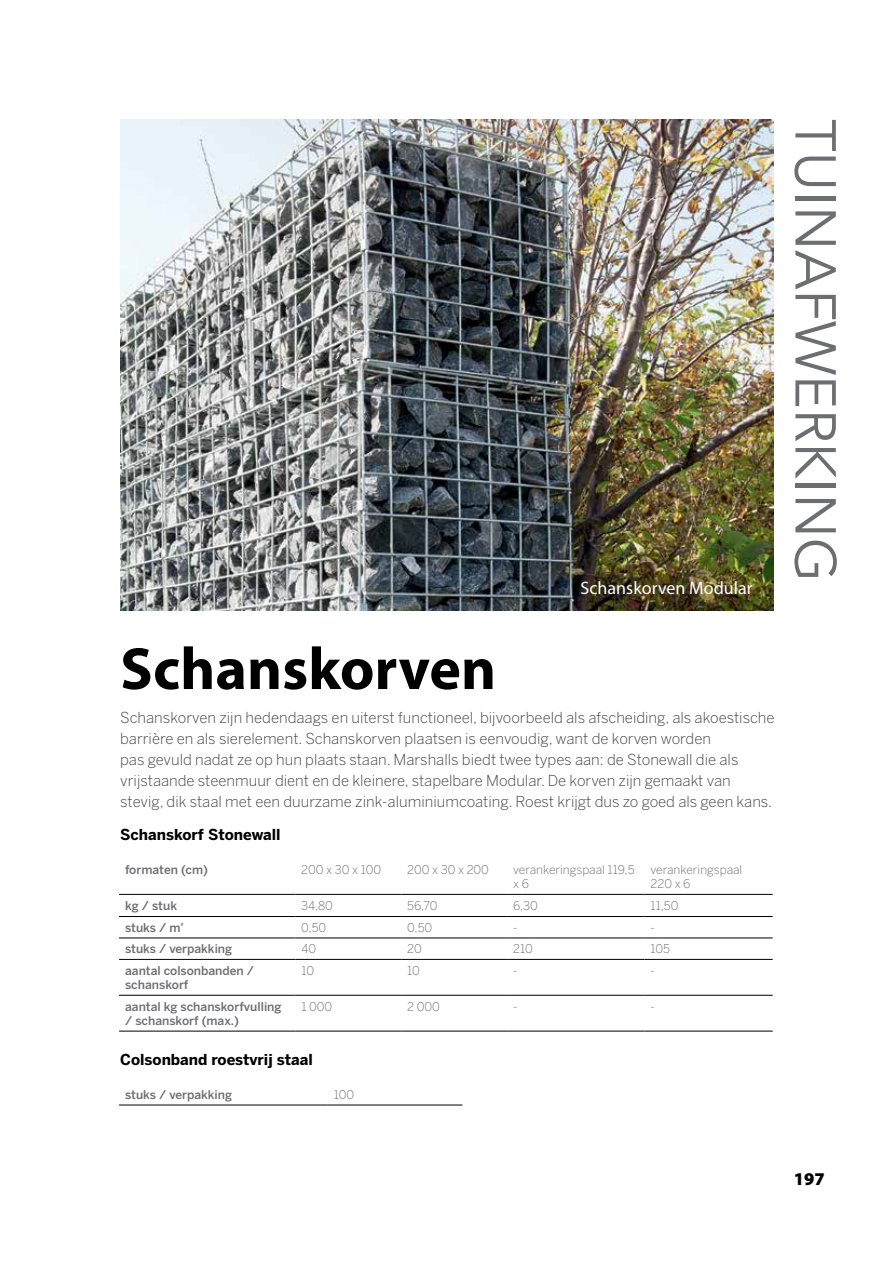
<style>
.page{position:relative;width:893px;height:1263px;background:#fff}
.page>*{position:absolute;margin:0;border:0;box-sizing:border-box;transform-origin:0 0}
.t1{font:700 60px "Myriad Pro";color:#000}
.t2{font:57px "Avenir";color:#6d6e71}
.t3{font:18px "Myriad Pro";color:#fff}
.t4{font:900 18px "Myriad Pro";color:#000}
.t5{font:300 15px/21px "Benton Sans";color:#414042}
.t6{font:700 15px "Benton Sans";color:#000}
.t7{font:500 12px/14.4px "Benton Sans";color:#6d6e71}
.t8{font:300 12px/14.4px "Benton Sans";color:#6d6e71}
</style>
<div class="page">
<img style="left:120px;top:119px;width:654px;height:491px">
<hr style="left:119px;top:894px;width:176px;height:1px;background:#000">
<hr style="left:295px;top:894px;width:106px;height:1px;background:#000">
<hr style="left:401px;top:894px;width:106px;height:1px;background:#000">
<hr style="left:507px;top:894px;width:137px;height:1px;background:#000">
<hr style="left:644px;top:894px;width:129px;height:1px;background:#000">
<hr style="left:119px;top:916px;width:176px;height:1px;background:#000">
<hr style="left:295px;top:916px;width:106px;height:1px;background:#000">
<hr style="left:401px;top:916px;width:106px;height:1px;background:#000">
<hr style="left:507px;top:916px;width:137px;height:1px;background:#000">
<hr style="left:644px;top:916px;width:129px;height:1px;background:#000">
<hr style="left:119px;top:938px;width:176px;height:1px;background:#000">
<hr style="left:295px;top:938px;width:106px;height:1px;background:#000">
<hr style="left:401px;top:938px;width:106px;height:1px;background:#000">
<hr style="left:507px;top:938px;width:137px;height:1px;background:#000">
<hr style="left:644px;top:938px;width:129px;height:1px;background:#000">
<hr style="left:119px;top:959px;width:176px;height:1px;background:#000">
<hr style="left:295px;top:959px;width:106px;height:1px;background:#000">
<hr style="left:401px;top:959px;width:106px;height:1px;background:#000">
<hr style="left:507px;top:959px;width:137px;height:1px;background:#000">
<hr style="left:644px;top:959px;width:129px;height:1px;background:#000">
<hr style="left:119px;top:995px;width:176px;height:1px;background:#000">
<hr style="left:295px;top:995px;width:106px;height:1px;background:#000">
<hr style="left:401px;top:995px;width:106px;height:1px;background:#000">
<hr style="left:507px;top:995px;width:137px;height:1px;background:#000">
<hr style="left:644px;top:995px;width:129px;height:1px;background:#000">
<hr style="left:119px;top:1031px;width:176px;height:1px;background:#000">
<hr style="left:295px;top:1031px;width:106px;height:1px;background:#000">
<hr style="left:401px;top:1031px;width:106px;height:1px;background:#000">
<hr style="left:507px;top:1031px;width:137px;height:1px;background:#000">
<hr style="left:644px;top:1031px;width:129px;height:1px;background:#000">
<hr style="left:119px;top:1105px;width:209px;height:1px;background:#000">
<hr style="left:328px;top:1105px;width:134px;height:1px;background:#000">
<p class="t3" style="left:580px;top:578px;width:174px">Schanskorven Modular</p>
<h2 class="t2" style="left:849px;top:119px;width:465px;rotate:90deg">TUINAFWERKING</h2>
<h1 class="t1" style="left:120px;top:635px;width:377px">Schanskorven</h1>
<p class="t5" style="left:120px;top:707px;width:656px">Schanskorven zijn hedendaags en uiterst functioneel, bijvoorbeeld als afscheiding, als akoestische barrière en als sierelement. Schanskorven plaatsen is eenvoudig, want de korven worden<br>pas gevuld nadat ze op hun plaats staan. Marshalls biedt twee types aan: de Stonewall die als vrijstaande steenmuur dient en de kleinere, stapelbare Modular. De korven zijn gemaakt van stevig, dik staal met een duurzame zink-aluminiumcoating. Roest krijgt dus zo goed als geen kans.</p>
<p class="t6" style="left:120px;top:825px;width:162px">Schanskorf Stonewall</p>
<p class="t7" style="left:125px;top:862px;width:84px">formaten (cm)</p>
<p class="t8" style="left:301px;top:862px;width:81px">200 x 30 x 100</p>
<p class="t8" style="left:407px;top:862px;width:83px">200 x 30 x 200</p>
<p class="t8" style="left:513px;top:862px;width:123px">verankeringspaal 119,5 x 6</p>
<p class="t8" style="left:650px;top:862px;width:93px">verankeringspaal<br>220 x 6</p>
<p class="t7" style="left:125px;top:898px;width:54px">kg / stuk</p>
<p class="t8" style="left:301px;top:898px;width:33px">34,80</p>
<p class="t8" style="left:407px;top:898px;width:32px">56,70</p>
<p class="t8" style="left:513px;top:898px;width:26px">6,30</p>
<p class="t8" style="left:650px;top:898px;width:30px">11,50</p>
<p class="t7" style="left:125px;top:920px;width:60px">stuks / m’</p>
<p class="t8" style="left:301px;top:920px;width:27px">0,50</p>
<p class="t8" style="left:407px;top:920px;width:27px">0,50</p>
<p class="t8" style="left:513px;top:920px;width:6px">-</p>
<p class="t8" style="left:651px;top:920px;width:6px">-</p>
<p class="t7" style="left:125px;top:942px;width:109px">stuks / verpakking</p>
<p class="t8" style="left:301px;top:942px;width:16px">40</p>
<p class="t8" style="left:407px;top:942px;width:16px">20</p>
<p class="t8" style="left:513px;top:942px;width:21px">210</p>
<p class="t8" style="left:651px;top:942px;width:21px">105</p>
<p class="t7" style="left:125px;top:963px;width:130px">aantal colsonbanden / schanskorf</p>
<p class="t8" style="left:301px;top:963px;width:14px">10</p>
<p class="t8" style="left:407px;top:963px;width:14px">10</p>
<p class="t8" style="left:513px;top:963px;width:6px">-</p>
<p class="t8" style="left:651px;top:963px;width:6px">-</p>
<p class="t7" style="left:125px;top:999px;width:158px">aantal kg schanskorfvulling / schanskorf (max.)</p>
<p class="t8" style="left:301px;top:999px;width:32px">1 000</p>
<p class="t8" style="left:407px;top:999px;width:34px">2 000</p>
<p class="t8" style="left:513px;top:999px;width:6px">-</p>
<p class="t8" style="left:651px;top:999px;width:6px">-</p>
<p class="t6" style="left:120px;top:1050px;width:194px">Colsonband roestvrij staal</p>
<p class="t7" style="left:125px;top:1087px;width:109px">stuks / verpakking</p>
<p class="t8" style="left:334px;top:1087px;width:22px">100</p>
<p class="t4" style="left:794px;top:1169px;width:32px">197</p>
</div>
